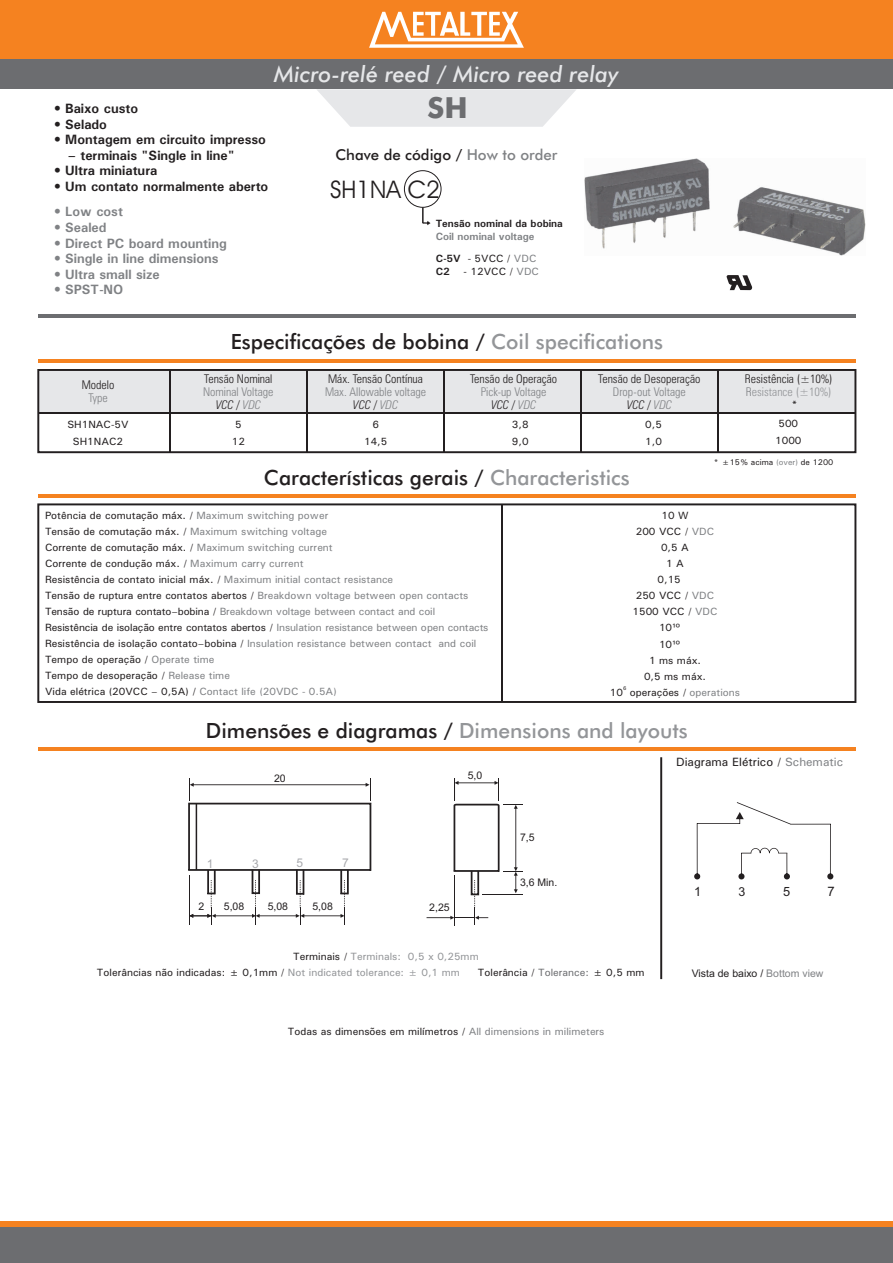
<style>
.page{position:relative;width:893px;height:1263px;background:#fff}
.page>*{position:absolute;margin:0;border:0;box-sizing:border-box;transform-origin:0 0}
.t1{font:500 29.1px "Futura BT";color:#6c6d70}
.t2{font:24.3px "Avant Garde IT Cby BT";color:#231f20}
.t3{font:italic 500 22.5px "Futura BT";color:#e6e7e9}
.t4{font:500 21px "Futura BT";color:#231f20}
.t5{font:500 15px "Futura BT";color:#231f20}
.t6{font:500 13.5px "Univers";color:#231f20}
.t7{font:500 13.5px "Univers";color:#808285}
.t8{font:13.05px "Arial";color:#231f20}
.t9{font:12.75px "Arial";color:#231f20}
.t10{font:12.45px "Arial";color:#231f20}
.t11{font:300 condensed 12px/25.8px "Zurich BT";color:#231f20;text-align:center}
.t12{font:300 condensed 12px "Zurich BT";color:#808285}
.t13{font:500 12px "Univers";color:#231f20}
.t14{font:300 condensed 12px "Zurich BT";color:#939598}
.t15{font:12px "Arial";color:#a8a9ad}
.t16{font:12px "Univers Condensed";color:#231f20}
.t17{font:500 10.5px/15.9px "Univers";color:#231f20;text-align:center}
.t18{font:10.5px "Arial";color:#231f20}
.t19{font:500 10.5px/22.2px "Univers";color:#808285}
.t20{font:500 10.5px "Univers";color:#939598}
.t21{font:500 10.5px "Univers";color:#231f20}
.t22{font:500 8.25px "Univers";color:#231f20}
.t23{font:500 5.25px "Univers";color:#231f20}
.s1{color:#808285}
.s2{color:#231f20}
.s3{font-style:inherit}
.s4{color:#939598}
.s5{font-style:italic}
.s6{font-style:italic;color:#808285}
.s7{color:#6c6d70}
</style>
<div class="page">
<div style="left:0;top:0;width:893px;height:60px;background:#f58220"></div>
<svg style="left:369px;top:12px;width:155px;height:36px"></svg>
<div style="left:0;top:60px;width:893px;height:29px;background:#6c6d70"></div>
<div style="left:0;top:1227px;width:893px;height:36px;background:#6c6d70"></div>
<div style="left:0;top:1221px;width:893px;height:6px;background:#f58220"></div>
<svg style="left:188px;top:778px;width:183px;height:147px"></svg>
<svg style="left:427px;top:778px;width:96px;height:147px"></svg>
<svg style="left:694px;top:802px;width:139px;height:77px"></svg>
<svg style="left:422px;top:206px;width:8px;height:19px"></svg>
<div style="left:404px;top:170px;width:37px;height:37px;background:#fff;border:1px solid #231f20;border-radius:50%"></div>
<svg style="left:317px;top:89px;width:259px;height:38px;background:#e9eaec"></svg>
<hr style="left:38px;top:747px;width:817px;height:4px;background:#f58220">
<hr style="left:660px;top:757px;width:2px;height:222px;background:#231f20">
<hr style="left:38px;top:359px;width:817px;height:3px;background:#f58220">
<hr style="left:38px;top:314px;width:817px;height:4px;background:#6c6d70">
<div style="left:39px;top:370px;width:817px;height:43px;background:#e6e7e9"></div>
<hr style="left:39px;top:412px;width:817px;height:2px;background:#231f20">
<hr style="left:717px;top:370px;width:2px;height:82px;background:#231f20">
<hr style="left:580px;top:370px;width:2px;height:82px;background:#231f20">
<hr style="left:306px;top:370px;width:2px;height:82px;background:#231f20">
<hr style="left:443px;top:370px;width:2px;height:82px;background:#231f20">
<hr style="left:169px;top:370px;width:1px;height:82px;background:#231f20">
<div style="left:37px;top:369px;width:819px;height:84px;border:2px solid #231f20"></div>
<hr style="left:501px;top:504px;width:2px;height:198px;background:#231f20">
<hr style="left:38px;top:494px;width:817px;height:4px;background:#f58220">
<div style="left:37px;top:503px;width:819px;height:200px;border:2px solid #231f20"></div>
<hr style="left:196px;top:803px;width:1px;height:67px;background:#231f20">
<img style="left:584px;top:159px;width:281px;height:96px">
<svg style="left:727px;top:275px;width:25px;height:15px"></svg>
<h3 class="t3" style="left:274px;top:65px;width:346px">Micro-relé reed / Micro reed relay</h3>
<p class="t6" style="left:54px;top:104px;width:86px">• Baixo custo</p>
<p class="t6" style="left:54px;top:119px;width:55px">• Selado</p>
<p class="t6" style="left:54px;top:135px;width:213px">• Montagem em circuito impresso</p>
<p class="t6" style="left:67px;top:150px;width:169px">– terminais "Single in line"</p>
<p class="t6" style="left:54px;top:166px;width:105px">• Ultra miniatura</p>
<p class="t6" style="left:54px;top:181px;width:216px">• Um contato normalmente aberto</p>
<p class="t7" style="left:54px;top:207px;width:70px">• Low cost</p>
<p class="t7" style="left:54px;top:223px;width:54px">• Sealed</p>
<p class="t7" style="left:54px;top:238px;width:174px">• Direct PC board mounting</p>
<p class="t7" style="left:54px;top:254px;width:166px">• Single in line dimensions</p>
<p class="t7" style="left:54px;top:269px;width:107px">• Ultra small size</p>
<p class="t7" style="left:54px;top:285px;width:71px">• SPST-NO</p>
<h1 class="t1" style="left:427px;top:96px;width:42px">SH</h1>
<h3 class="t5" style="left:335px;top:148px;width:223px">Chave de código / <span class="s1">How to order</span></h3>
<h2 class="t2" style="left:330px;top:180px;width:111px">SH1NA C2</h2>
<p class="t21" style="left:436px;top:220px;width:129px">Tensão nominal da bobina</p>
<p class="t19" style="left:436px;top:226px;width:102px">Coil nominal voltage<br><span class="s2">C-5V</span> <span class="s2">- 5VCC /</span> <span class="s3">VDC</span></p>
<p class="t21" style="left:436px;top:268px;width:15px">C2</p>
<p class="t17" style="left:464px;top:264px;width:77px">- 12VCC / <span class="s1">VDC</span></p>
<p class="t11" style="left:82px;top:373px;width:34px">Modelo</p>
<p class="t12" style="left:88px;top:393px;width:21px">Type</p>
<h3 class="t4" style="left:231px;top:333px;width:434px">Especificações de bobina / <span class="s4">Coil specifications</span></h3>
<p class="t11" style="left:204px;top:367px;width:70px">Tensão Nominal<br><span class="s5">VCC /</span> <span class="s6">VDC</span></p>
<p class="t12" style="left:203px;top:387px;width:72px">Nominal Voltage</p>
<p class="t11" style="left:328px;top:367px;width:96px">Máx. Tensão Contínua<br><span class="s5">VCC /</span> <span class="s6">VDC</span></p>
<p class="t12" style="left:325px;top:387px;width:103px">Max. Allowable voltage</p>
<p class="t11" style="left:470px;top:367px;width:89px">Tensão de Operação<br><span class="s5">VCC /</span> <span class="s6">VDC</span></p>
<p class="t12" style="left:481px;top:387px;width:67px">Pick-up Voltage</p>
<p class="t11" style="left:598px;top:367px;width:104px">Tensão de Desoperação<br><span class="s5">VCC /</span> <span class="s6">VDC</span></p>
<p class="t12" style="left:613px;top:387px;width:74px">Drop-out Voltage</p>
<p class="t11" style="left:745px;top:367px;width:89px">Resistência (±10%)</p>
<p class="t16" style="left:792px;top:401px;width:7px">*</p>
<p class="t14" style="left:746px;top:387px;width:87px"><span class="s1">R</span>esistance (±10%)</p>
<p class="t17" style="left:67px;top:416px;width:63px;line-height:17px">SH1NAC-5V<br>SH1NAC2</p>
<p class="t17" style="left:775px;top:416px;width:28px;line-height:17px">500<br>1000</p>
<p class="t17" style="left:232px;top:416px;width:15px;line-height:17.1px">5<br>12</p>
<p class="t17" style="left:364px;top:416px;width:25px;line-height:17.1px">6<br>14,5</p>
<p class="t17" style="left:499px;top:416px;width:36px;line-height:17px;text-align:left;text-indent:13px">3,8 ≤9,0</p>
<p class="t17" style="left:645px;top:416px;width:18px;line-height:17px;text-align:left">0,5<br>1,0</p>
<h3 class="t4" style="left:264px;top:469px;width:367px">Características gerais / <span class="s4">Characteristics</span></h3>
<p class="t22" style="left:713px;top:459px;width:121px">* ±15% acima <span class="s1">(over)</span> de 1200</p>
<p class="t17" style="left:45px;top:508px;width:445px;text-align:left">Potência de comutação máx. / <span class="s1">Maximum switching power<br></span>Tensão de comutação máx. / <span class="s1">Maximum switching voltage<br></span>Corrente de comutação máx. / <span class="s1">Maximum switching current<br></span>Corrente de condução máx. / <span class="s1">Maximum carry current<br></span>Resistência de contato inicial máx. / <span class="s1">Maximum initial contact resistance<br></span>Tensão de ruptura entre contatos abertos / <span class="s1">Breakdown voltage between open contacts </span>Tensão de ruptura contato–bobina / <span class="s1">Breakdown voltage between contact and coil </span>Resistência de isolação entre contatos abertos / <span class="s1">Insulation resistance between open contacts </span>Resistência de isolação contato–bobina / <span class="s1">Insulation resistance between contact and coil </span>Tempo de operação / <span class="s1">Operate time<br></span>Tempo de desoperação / <span class="s1">Release time<br></span>Vida elétrica (20VCC – 0,5A) / <span class="s1">Contact life (20VDC - 0.5A)</span></p>
<p class="t17" style="left:661px;top:508px;width:29px">10 W</p>
<p class="t17" style="left:636px;top:524px;width:80px">200 VCC / <span class="s1">VDC</span></p>
<p class="t17" style="left:661px;top:540px;width:29px">0,5 A</p>
<p class="t17" style="left:666px;top:556px;width:19px">1 A</p>
<p class="t17" style="left:658px;top:573px;width:25px">0,15</p>
<p class="t17" style="left:636px;top:589px;width:80px">250 VCC / <span class="s1">VDC</span></p>
<p class="t17" style="left:632px;top:605px;width:87px">1500 VCC / <span class="s1">VDC</span></p>
<p class="t17" style="left:659px;top:621px;width:23px">10¹°</p>
<p class="t17" style="left:659px;top:637px;width:23px">10¹°</p>
<p class="t17" style="left:649px;top:653px;width:53px">1 ms máx.</p>
<p class="t17" style="left:644px;top:669px;width:63px">0,5 ms máx.</p>
<p class="t23" style="left:623px;top:687px;width:5px">6</p>
<p class="t17" style="left:610px;top:685px;width:132px">10 operações / <span class="s1">operations</span></p>
<h3 class="t4" style="left:206px;top:722px;width:483px">Dimensões e diagramas / <span class="s4">Dimensions and layouts</span></h3>
<p class="t13" style="left:676px;top:757px;width:169px">Diagrama Elétrico / <span class="s1">Schematic</span></p>
<p class="t18" style="left:274px;top:774px;width:13px">20</p>
<p class="t15" style="left:207px;top:859px;width:8px">1</p>
<p class="t15" style="left:252px;top:859px;width:8px">3</p>
<p class="t15" style="left:297px;top:859px;width:8px">5</p>
<p class="t15" style="left:342px;top:859px;width:8px">7</p>
<p class="t18" style="left:198px;top:902px;width:7px">2</p>
<p class="t18" style="left:224px;top:902px;width:22px">5,08</p>
<p class="t18" style="left:268px;top:902px;width:22px">5,08</p>
<p class="t18" style="left:312px;top:902px;width:22px">5,08</p>
<p class="t18" style="left:468px;top:771px;width:16px">5,0</p>
<p class="t18" style="left:429px;top:903px;width:22px">2,25</p>
<p class="t20" style="left:293px;top:953px;width:187px"><span class="s2">Terminais /</span> Terminals: 0,5 x 0,25mm</p>
<p class="t18" style="left:520px;top:833px;width:16px">7,5</p>
<p class="t18" style="left:520px;top:878px;width:39px">3,6 Min.</p>
<p class="t17" style="left:97px;top:965px;width:364px">Tolerâncias não indicadas: ± 0,1mm / <span class="s4">Not indicated tolerance: ± 0,1 mm</span></p>
<p class="t17" style="left:478px;top:965px;width:168px">Tolerância / <span class="s7">Tolerance:</span> ± 0,5 mm</p>
<p class="t17" style="left:288px;top:1024px;width:318px">Todas as dimensões em milímetros / <span class="s1">All dimensions in milimeters</span></p>
<p class="t9" style="left:694px;top:887px;width:9px">1</p>
<p class="t10" style="left:739px;top:887px;width:8px">3</p>
<p class="t9" style="left:783px;top:886px;width:9px">5</p>
<p class="t8" style="left:828px;top:886px;width:9px">7</p>
<p class="t18" style="left:692px;top:969px;width:133px">Vista de baixo / <span class="s1">Bottom view</span></p>
</div>
